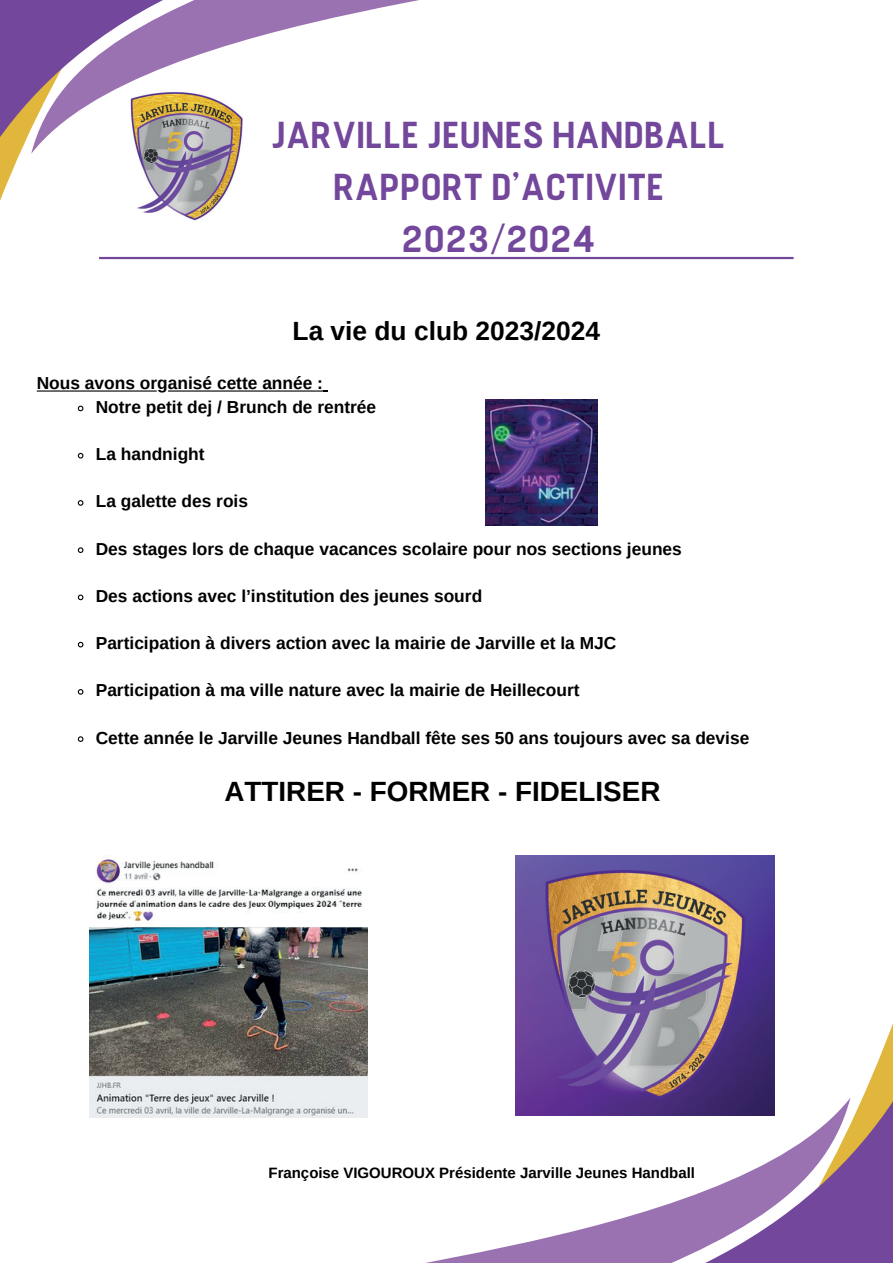
<style>
.page{position:relative;width:893px;height:1263px;background:#fff}
.page>*{position:absolute;margin:0;border:0;box-sizing:border-box;transform-origin:0 0}
.t1{font:37.5px/51.8px "Fuji";color:#73479c;text-align:center}
.t2{font:700 27.9px "Arimo";color:#000001}
.t3{font:700 26.4px "Arimo";color:#000001}
.t4{font:700 17.4px/23.5px "Arimo";color:#000001}
.t5{font:700 15px "Arimo";color:#000001}
</style>
<div class="page">
<svg style="left:850px;top:1023px;width:43px;height:240px;fill:#73479c"></svg>
<svg style="left:367px;top:1097px;width:483px;height:166px"></svg>
<svg style="left:0;top:0;width:31px;height:201px;fill:#73479c"></svg>
<svg style="left:31px;top:0;width:388px;height:154px"></svg>
<hr style="left:99px;top:257px;width:695px;height:2px;background:#73479c">
<img style="left:117px;top:87px;width:138px;height:134px">
<hr style="left:168px;top:390px;width:155px;height:2px;background:#000001">
<hr style="left:37px;top:390px;width:120px;height:2px;background:#000001">
<svg style="left:77px;top:405px;width:7px;height:7px"></svg>
<svg style="left:77px;top:452px;width:7px;height:7px"></svg>
<svg style="left:77px;top:500px;width:7px;height:6px"></svg>
<svg style="left:77px;top:547px;width:7px;height:6px"></svg>
<svg style="left:77px;top:594px;width:7px;height:7px"></svg>
<svg style="left:77px;top:641px;width:7px;height:7px"></svg>
<svg style="left:77px;top:689px;width:7px;height:6px"></svg>
<svg style="left:77px;top:736px;width:7px;height:6px"></svg>
<img style="left:485px;top:400px;width:113px;height:126px">
<img style="left:89px;top:859px;width:278px;height:259px">
<img style="left:515px;top:856px;width:260px;height:259px">
<h1 class="t1" style="left:271px;top:106px;width:456px">JARVILLE JEUNES HANDBALL<br>RAPPORT D’ACTIVITE<br>2023/2024</h1>
<h3 class="t3" style="left:293px;top:313px;width:309px">La vie du club 2023/2024</h3>
<p class="t4" style="left:96px;top:372px;width:282px;text-indent:-59px">Nous avons organisé cette année :<br>Notre petit dej / Brunch de rentrée</p>
<p class="t4" style="left:96px;top:443px;width:110px">La handnight</p>
<p class="t4" style="left:96px;top:490px;width:154px">La galette des rois</p>
<p class="t4" style="left:96px;top:537px;width:588px">Des stages lors de chaque vacances scolaire pour nos sections jeunes</p>
<p class="t4" style="left:96px;top:584px;width:388px">Des actions avec l’institution des jeunes sourd</p>
<p class="t4" style="left:96px;top:632px;width:522px">Participation à divers action avec la mairie de Jarville et la MJC</p>
<p class="t4" style="left:96px;top:679px;width:485px">Participation à ma ville nature avec la mairie de Heillecourt</p>
<p class="t4" style="left:96px;top:726px;width:655px">Cette année le Jarville Jeunes Handball fête ses 50 ans toujours avec sa devise</p>
<h2 class="t2" style="left:224px;top:772px;width:438px">ATTIRER - FORMER - FIDELISER</h2>
<p class="t5" style="left:268px;top:1162px;width:428px">Françoise VIGOUROUX Présidente Jarville Jeunes Handball</p>
</div>
